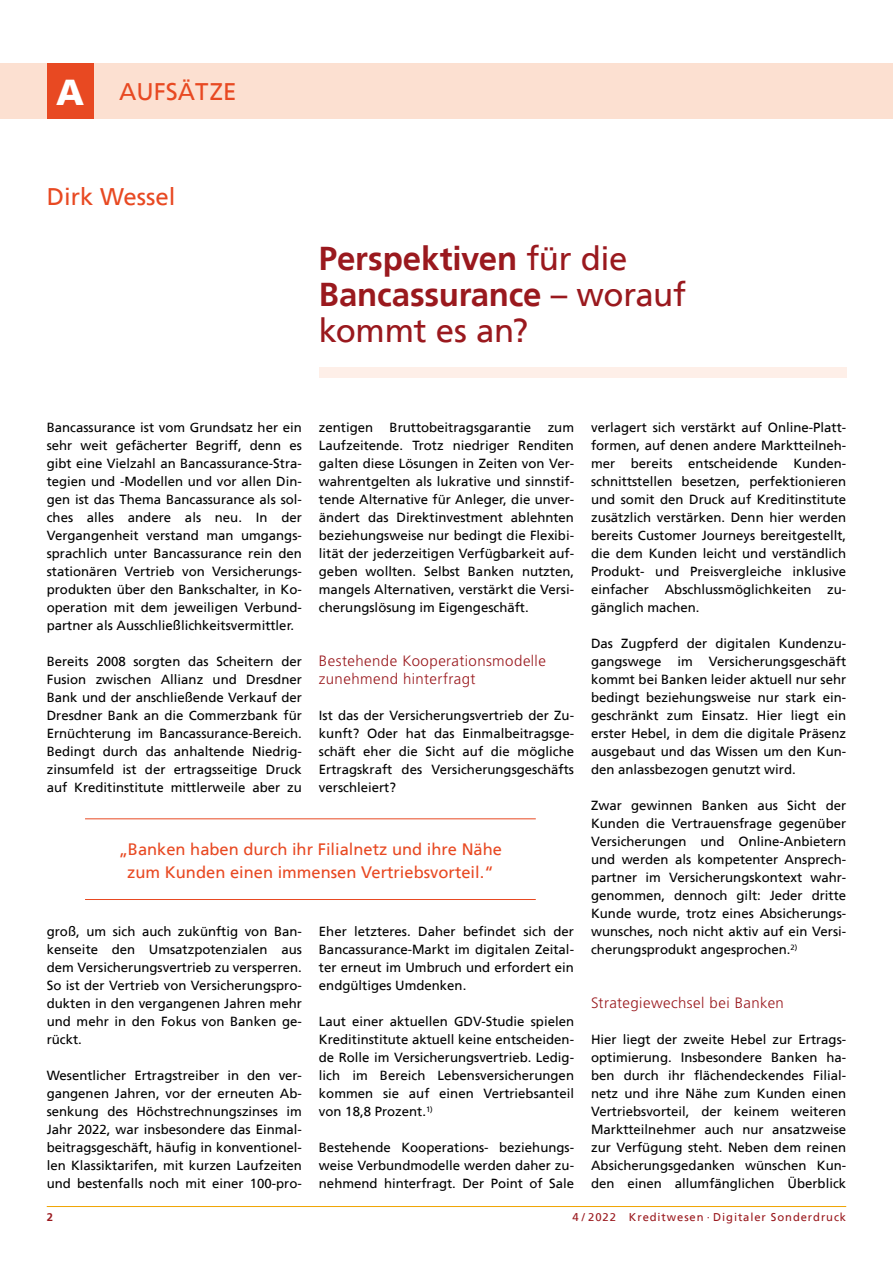
<style>
.page{position:relative;width:893px;height:1263px;background:#fff}
.page>*{position:absolute;margin:0;border:0;box-sizing:border-box;transform-origin:0 0}
.Headline_Aufsatz{font:700 33px/36px "Frutiger";letter-spacing:-.005em;color:#9a191e}
.Autor{font:24px "Frutiger";color:#e84922}
.Zitat{font:16.5px/22.5px "Frutiger";color:#e84922;text-align:center}
.Zwischenüberschrift{font:300 15px/18px "Frutiger";letter-spacing:.03em;color:#9a191e}
.Fließtext{font:13.2px/18px "Frutiger";color:#000;text-align:justify}
.t1{font:11.25px "Frutiger";letter-spacing:.08em;color:#9a191e}
.t2{font:700 11.25px "Frutiger";color:#9a191e}
.s1{font-weight:900;font-size:36px;color:#fff}
.s2{font-weight:400}
</style>
<div class="page">
<div style="left:319px;top:368px;width:527px;height:10px;background:#feefe8"></div>
<hr style="left:47px;top:1206px;width:799px;height:1px;background:#f0a400">
<div style="left:0;top:64px;width:893px;height:55px;background:#fce0d1"></div>
<div style="left:47px;top:64px;width:47px;height:55px;background:#e84922"></div>
<hr style="left:85px;top:818px;width:451px;height:1px;background:#e84922">
<hr style="left:85px;top:899px;width:451px;height:1px;background:#e84922">
<h2 class="Autor" style="left:56px;top:81px;width:182px"><span class="s1">A</span> AUFSÄTZE</h2>
<p class="Autor" style="left:47px;top:186px;width:130px">Dirk Wessel</p>
<p class="Headline_Aufsatz" style="left:319px;top:243px;width:369px">Perspektiven <span class="s2">für die<br></span>Bancassurance <span class="s2">– worauf kommt es an?</span></p>
<p class="Fließtext" style="left:47px;top:419px;width:257px">Bancassurance ist vom Grundsatz her ein sehr weit gefächerter Begriff, denn es gibt eine Vielzahl an Bancassurance-Stra&shy;tegien und -Modellen und vor allen Din&shy;gen ist das Thema Bancassurance als sol&shy;ches alles andere als neu. In der Vergangenheit verstand man umgangs&shy;sprachlich unter Bancassurance rein den stationären Vertrieb von Versicherungs&shy;produkten über den Bankschalter, in Ko&shy;operation mit dem jeweiligen Verbund&shy;partner als Ausschließlichkeitsvermittler.</p>
<p class="Fließtext" style="left:47px;top:653px;width:257px">Bereits 2008 sorgten das Scheitern der Fusion zwischen Allianz und Dresdner Bank und der anschließende Verkauf der Dresdner Bank an die Commerzbank für Ernüchterung im Bancassurance-Bereich.<br>Bedingt durch das anhaltende Niedrig&shy;zinsumfeld ist der ertragsseitige Druck auf Kreditinstitute mittlerweile aber zu</p>
<p class="Fließtext" style="left:319px;top:419px;width:257px">zentigen Bruttobeitragsgarantie zum Laufzeitende. Trotz niedriger Renditen galten diese Lösungen in Zeiten von Ver&shy;wahrentgelten als lukrative und sinnstif&shy;tende Alternative für Anleger, die unver&shy;ändert das Direktinvestment ablehnten beziehungsweise nur bedingt die Flexibi&shy;lität der jederzeitigen Verfügbarkeit auf&shy;geben wollten. Selbst Banken nutzten, mangels Alternativen, verstärkt die Versi&shy;cherungslösung im Eigengeschäft.</p>
<p class="Zwischenüberschrift" style="left:319px;top:652px;width:229px">Bestehende Kooperationsmodelle zunehmend hinterfragt</p>
<p class="Fließtext" style="left:319px;top:707px;width:257px">Ist das der Versicherungsvertrieb der Zu&shy;kunft? Oder hat das Einmalbeitragsge&shy;schäft eher die Sicht auf die mögliche Ertragskraft des Versicherungsgeschäfts verschleiert?</p>
<p class="Zitat" style="left:119px;top:839px;width:385px">„Banken haben durch ihr Filialnetz und ihre Nähe zum Kunden einen immensen Vertriebsvorteil.“</p>
<p class="Fließtext" style="left:47px;top:923px;width:257px">groß, um sich auch zukünftig von Ban&shy;kenseite den Umsatzpotenzialen aus dem Versicherungsvertrieb zu versperren.<br>So ist der Vertrieb von Versicherungspro&shy;dukten in den vergangenen Jahren mehr und mehr in den Fokus von Banken ge&shy;rückt.</p>
<p class="Fließtext" style="left:47px;top:1067px;width:257px">Wesentlicher Ertragstreiber in den ver&shy;gangenen Jahren, vor der erneuten Ab&shy;senkung des Höchstrechnungszinses im Jahr 2022, war insbesondere das Einmal&shy;beitragsgeschäft, häufig in konventionel&shy;len Klassiktarifen, mit kurzen Laufzeiten und bestenfalls noch mit einer 100-pro-</p>
<p class="Fließtext" style="left:319px;top:923px;width:257px">Eher letzteres. Daher befindet sich der Bancassurance-Markt im digitalen Zeital&shy;ter erneut im Umbruch und erfordert ein endgültiges Umdenken.</p>
<p class="Fließtext" style="left:319px;top:1013px;width:257px">Laut einer aktuellen GDV-Studie spielen Kreditinstitute aktuell keine entscheiden&shy;de Rolle im Versicherungsvertrieb. Ledig&shy;lich im Bereich Lebensversicherungen kommen sie auf einen Vertriebsanteil von 18,8 Prozent.<sup>1)</sup></p>
<p class="Fließtext" style="left:319px;top:1139px;width:257px">Bestehende Kooperations- beziehungs&shy;weise Verbundmodelle werden daher zu&shy;nehmend hinterfragt. Der Point of Sale</p>
<p class="Fließtext" style="left:591px;top:419px;width:257px">verlagert sich verstärkt auf Online-Platt&shy;formen, auf denen andere Marktteilneh&shy;mer bereits entscheidende Kunden&shy;schnittstellen besetzen, perfektionieren und somit den Druck auf Kreditinstitute zusätzlich verstärken. Denn hier werden bereits Customer Journeys bereitgestellt, die dem Kunden leicht und verständlich Produkt- und Preisvergleiche inklusive einfacher Abschlussmöglichkeiten zu&shy;gänglich machen.</p>
<p class="Fließtext" style="left:591px;top:635px;width:257px">Das Zugpferd der digitalen Kundenzu&shy;gangswege im Versicherungsgeschäft kommt bei Banken leider aktuell nur sehr bedingt beziehungsweise nur stark ein&shy;geschränkt zum Einsatz. Hier liegt ein erster Hebel, in dem die digitale Präsenz ausgebaut und das Wissen um den Kun&shy;den anlassbezogen genutzt wird.</p>
<p class="Fließtext" style="left:591px;top:797px;width:257px">Zwar gewinnen Banken aus Sicht der Kunden die Vertrauensfrage gegenüber Versicherungen und Online-Anbietern und werden als kompetenter Ansprech&shy;partner im Versicherungskontext wahr&shy;genommen, dennoch gilt: Jeder dritte Kunde wurde, trotz eines Absicherungs&shy;wunsches, noch nicht aktiv auf ein Versi&shy;cherungsprodukt angesprochen.<sup>2)</sup></p>
<p class="Zwischenüberschrift" style="left:591px;top:994px;width:194px">Strategiewechsel bei Banken</p>
<p class="Fließtext" style="left:591px;top:1031px;width:257px">Hier liegt der zweite Hebel zur Ertrags&shy;optimierung. Insbesondere Banken ha&shy;ben durch ihr flächendeckendes Filial&shy;netz und ihre Nähe zum Kunden einen Vertriebsvorteil, der keinem weiteren Marktteilnehmer auch nur ansatzweise zur Verfügung steht. Neben dem reinen Absicherungsgedanken wünschen Kun&shy;den einen allumfänglichen Überblick</p>
<p class="t2" style="left:47px;top:1211px;width:8px">2</p>
<p class="t1" style="left:572px;top:1211px;width:275px">4 / 2022 Kreditwesen · Digitaler Sonderdruck</p>
</div>
